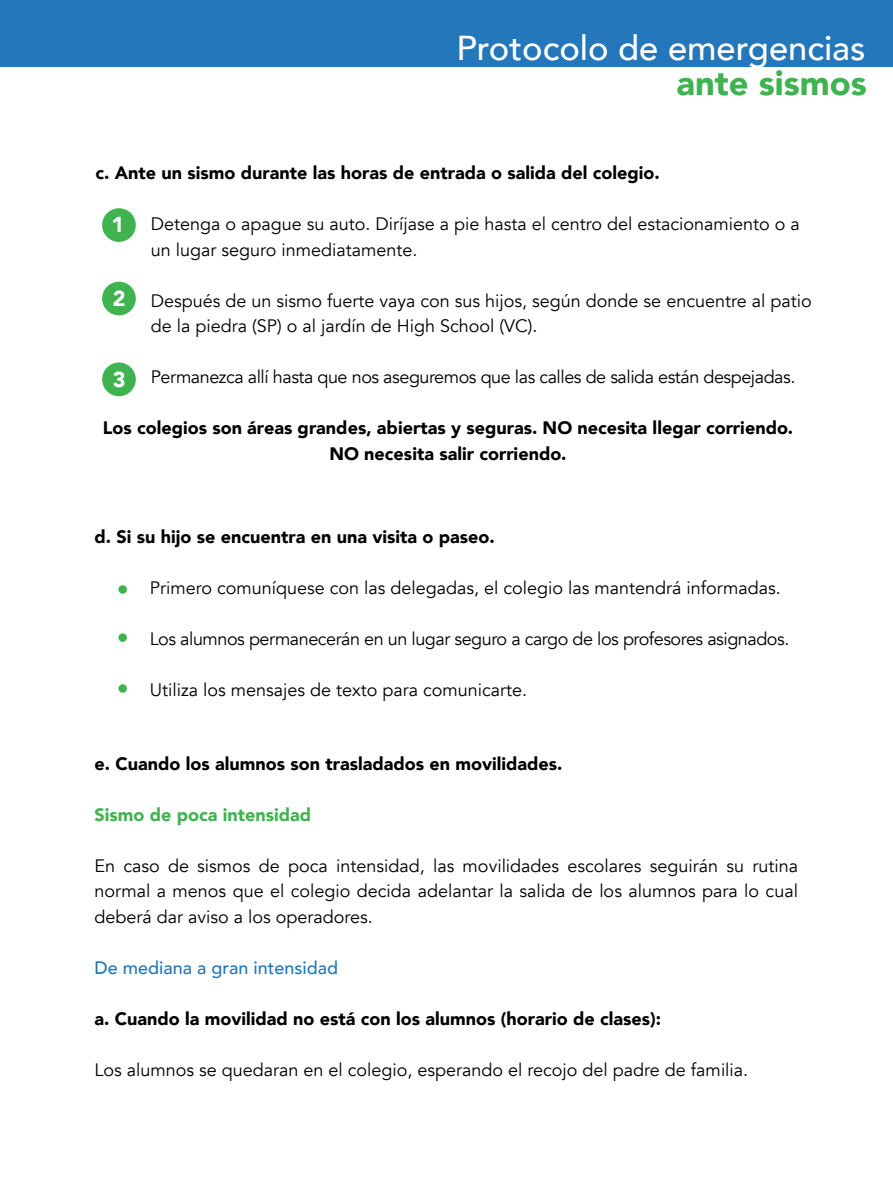
<style>
.page{position:relative;width:893px;height:1196px;background:#fff}
.page>*{position:absolute;margin:0;border:0;box-sizing:border-box;transform-origin:0 0}
.t1{font:500 34.5px "Avenir";color:#fff}
.t2{font:900 34.5px "Avenir";color:#3fb34f}
.t3{font:900 21.6px "Avenir";color:#fff}
.t4{font:18px/25.5px "Avenir";color:#000}
.t5{font:900 18px/25.5px "Avenir";color:#000;text-align:center}
.t6{font:18px "Avenir";letter-spacing:-.025em;color:#000}
.t7{font:500 18px "Avenir";color:#2377ba}
.t8{font:900 18px "Avenir";color:#3fb34f}
</style>
<div class="page">
<div style="left:118px;top:585px;width:9px;height:9px;background:#3fb34f;border-radius:50%"></div>
<div style="left:118px;top:633px;width:9px;height:9px;background:#3fb34f;border-radius:50%"></div>
<div style="left:118px;top:684px;width:9px;height:9px;background:#3fb34f;border-radius:50%"></div>
<div style="left:0;top:0;width:893px;height:67px;background:#2377ba"></div>
<div style="left:102px;top:208px;width:34px;height:34px;background:#3fb34f;border-radius:50%"></div>
<div style="left:102px;top:282px;width:34px;height:33px;background:#3fb34f;border-radius:50%"></div>
<div style="left:102px;top:362px;width:34px;height:34px;background:#3fb34f;border-radius:50%"></div>
<h1 class="t1" style="left:456px;top:18px;width:411px">Protocolo de emergencias</h1>
<h1 class="t2" style="left:676px;top:53px;width:192px">ante sismos</h1>
<p class="t5" style="left:95px;top:160px;width:566px">c. Ante un sismo durante las horas de entrada o salida del colegio.</p>
<p class="t4" style="left:151px;top:212px;width:651px">Detenga o apague su auto. Diríjase a pie hasta el centro del estacionamiento o a un lugar seguro inmediatamente.</p>
<p class="t4" style="left:151px;top:288px;width:662px">Después de un sismo fuerte vaya con sus hijos, según donde se encuentre al patio de la piedra (SP) o al jardín de High School (VC).</p>
<p class="t6" style="left:151px;top:366px;width:646px">Permanezca allí hasta que nos aseguremos que las calles de salida están despejadas.</p>
<p class="t5" style="left:103px;top:415px;width:692px">Los colegios son áreas grandes, abiertas y seguras. NO necesita llegar corriendo.<br>NO necesita salir corriendo.</p>
<p class="t3" style="left:112px;top:206px;width:14px">1</p>
<p class="t3" style="left:113px;top:280px;width:14px">2</p>
<p class="t3" style="left:113px;top:361px;width:14px">3</p>
<p class="t5" style="left:94px;top:523px;width:402px">d. Si su hijo se encuentra en una visita o paseo.</p>
<p class="t4" style="left:150px;top:575px;width:633px">Primero comuníquese con las delegadas, el colegio las mantendrá informadas.</p>
<p class="t6" style="left:150px;top:627px;width:641px">Los alumnos permanecerán en un lugar seguro a cargo de los profesores asignados.</p>
<p class="t4" style="left:150px;top:677px;width:379px">Utiliza los mensajes de texto para comunicarte.</p>
<p class="t5" style="left:94px;top:750px;width:469px">e. Cuando los alumnos son trasladados en movilidades.</p>
<p class="t8" style="left:94px;top:799px;width:218px">Sismo de poca intensidad</p>
<p class="t4" style="left:94px;top:853px;width:705px;text-align:justify">En caso de sismos de poca intensidad, las movilidades escolares seguirán su rutina normal a menos que el colegio decida adelantar la salida de los alumnos para lo cual deberá dar aviso a los operadores.</p>
<p class="t7" style="left:94px;top:952px;width:245px">De mediana a gran intensidad</p>
<p class="t5" style="left:94px;top:1005px;width:568px">a. Cuando la movilidad no está con los alumnos (horario de clases):</p>
<p class="t4" style="left:94px;top:1057px;width:655px">Los alumnos se quedaran en el colegio, esperando el recojo del padre de familia.</p>
</div>
